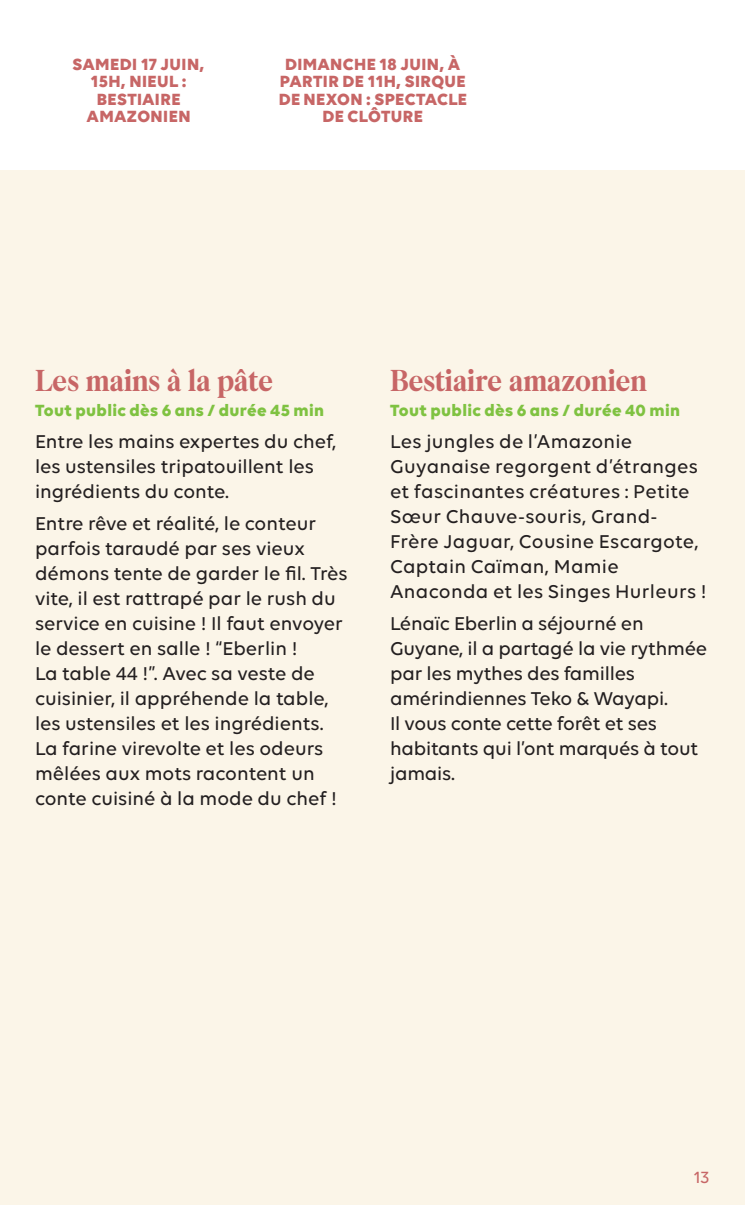
<style>
.page{position:relative;width:745px;height:1205px;background:#fff}
.page>*{position:absolute;margin:0;border:0;box-sizing:border-box;transform-origin:0 0}
.t1{font:condensed 32.5px "F37 Caslon Bold Text";color:#c76666}
.t2{font:500 20px/25px "Volte";color:#231f20}
.t3{font:700 17.5px/17.5px "Volte";letter-spacing:.02em;color:#c76666;text-align:center}
.t4{font:700 17.5px "Volte";letter-spacing:.02em;color:#7fc241}
.t5{font:500 17.5px "Volte";color:#c76666}
</style>
<div class="page">
<div style="left:0;top:170px;width:744px;height:1035px;background:#fbf5e8"></div>
<p class="t3" style="left:72px;top:55px;width:133px">SAMEDI 17 JUIN,<br>15H, NIEUL :<br>BESTIAIRE<br>AMAZONIEN</p>
<p class="t3" style="left:278px;top:55px;width:189px">DIMANCHE 18 JUIN, À<br>PARTIR DE 11H, SIRQUE<br>DE NEXON : SPECTACLE<br>DE CLÔTURE</p>
<h1 class="t1" style="left:35px;top:363px;width:239px">Les mains à la pâte</h1>
<p class="t4" style="left:35px;top:400px;width:290px">Tout public dès 6 ans / durée 45 min</p>
<p class="t2" style="left:35px;top:429px;width:303px">Entre les mains expertes du chef, les ustensiles tripatouillent les ingrédients du conte.</p>
<p class="t2" style="left:35px;top:511px;width:314px">Entre rêve et réalité, le conteur parfois taraudé par ses vieux démons tente de garder le fil. Très vite, il est rattrapé par le rush du service en cuisine ! Il faut envoyer le dessert en salle ! “Eberlin !<br>La table 44 !”. Avec sa veste de cuisinier, il appréhende la table, les ustensiles et les ingrédients.<br>La farine virevolte et les odeurs mêlées aux mots racontent un conte cuisiné à la mode du chef !</p>
<h1 class="t1" style="left:390px;top:363px;width:258px">Bestiaire amazonien</h1>
<p class="t4" style="left:390px;top:400px;width:291px">Tout public dès 6 ans / durée 40 min</p>
<p class="t2" style="left:390px;top:429px;width:318px">Les jungles de l’Amazonie<br>Guyanaise regorgent d’étranges et fascinantes créatures : Petite<br>Sœur Chauve-souris, Grand-<br>Frère Jaguar, Cousine Escargote,<br>Captain Caïman, Mamie<br>Anaconda et les Singes Hurleurs !</p>
<p class="t2" style="left:390px;top:611px;width:318px">Lénaïc Eberlin a séjourné en<br>Guyane, il a partagé la vie rythmée par les mythes des familles amérindiennes Teko &amp; Wayapi.<br>Il vous conte cette forêt et ses habitants qui l’ont marqués à tout jamais.</p>
<p class="t5" style="left:693px;top:1167px;width:18px">13</p>
</div>
